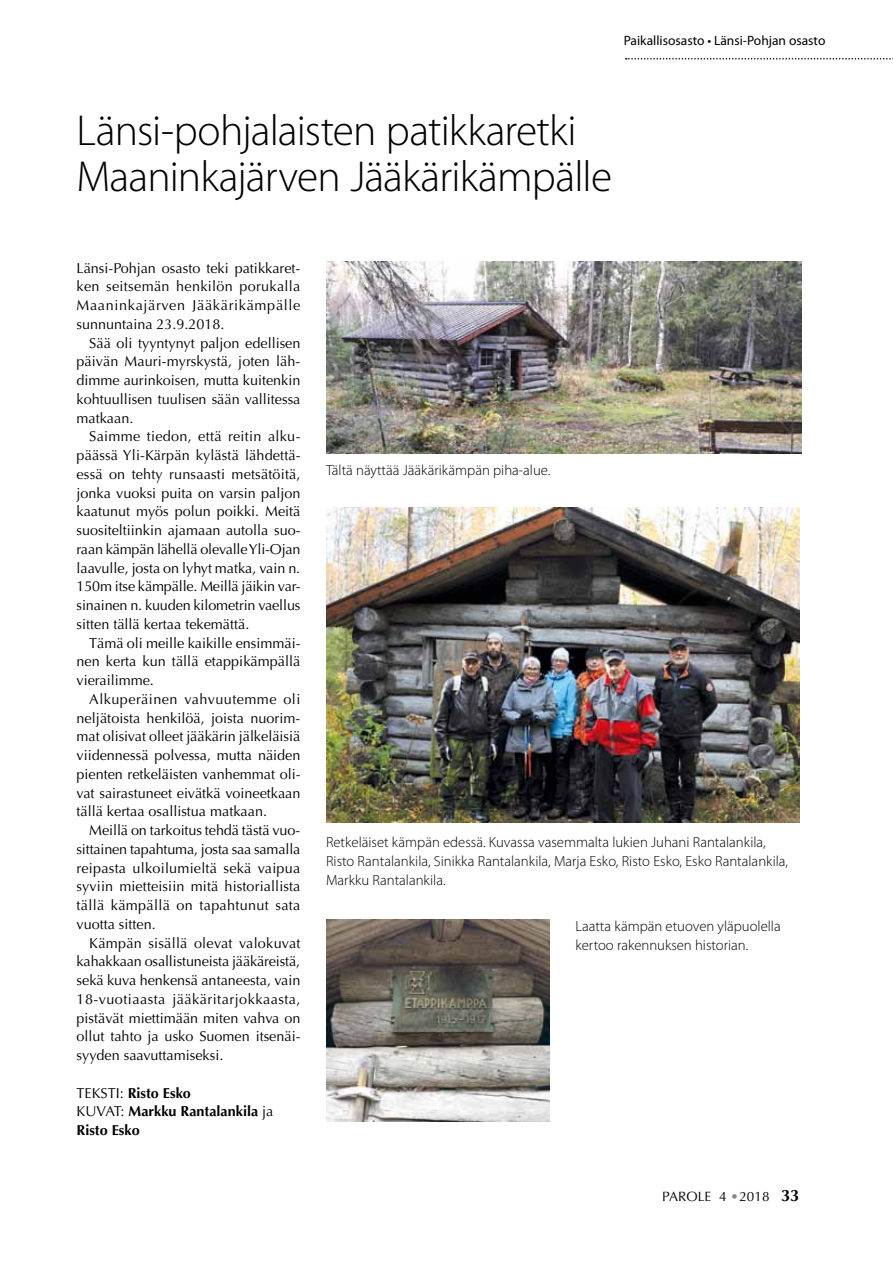
<style>
.page{position:relative;width:893px;height:1263px;background:#fff}
.page>*{position:absolute;margin:0;border:0;box-sizing:border-box;transform-origin:0 0}
.t1{font:300 43.5px/46.5px "Myriad Pro";letter-spacing:-.02em;color:#000}
.t2{font:300 14.7px/18.8px "Myriad Pro";color:#000}
.t3{font:14.4px/18.8px "Optima";color:#000;text-align:justify}
.t4{font:700 14.4px/18.8px "Optima";color:#000}
.t5{font:13.5px "Myriad Pro";color:#000}
.t6{font:13.5px "Optima";letter-spacing:.005em;color:#000}
.s1{font-weight:400}
.s2{color:#878787}
.s3{font-weight:700;font-size:16.5px}
</style>
<div class="page">
<svg style="left:626px;top:58px;width:267px;height:2px"></svg>
<img style="left:326px;top:262px;width:475px;height:192px">
<img style="left:326px;top:507px;width:473px;height:315px">
<img style="left:326px;top:920px;width:224px;height:201px">
<p class="t5" style="left:624px;top:32px;width:203px">Paikallisosasto • Länsi-Pohjan osasto</p>
<h1 class="t1" style="left:77px;top:108px;width:537px">Länsi-pohjalaisten patikkaretki<br>Maaninkajärven Jääkärikämpälle</h1>
<p class="t3" style="left:77px;top:258px;width:225px">Länsi-Pohjan osasto teki patikkaret&shy;ken seitsemän henkilön porukalla Maaninkajärven Jääkärikämpälle sunnuntaina 23.9.2018.</p>
<p class="t3" style="left:77px;top:333px;width:225px;text-indent:13px">Sää oli tyyntynyt paljon edellisen päivän Mauri-myrskystä, joten läh&shy;dimme aurinkoisen, mutta kuitenkin kohtuullisen tuulisen sään vallitessa matkaan.</p>
<p class="t3" style="left:77px;top:427px;width:226px;text-indent:13px">Saimme tiedon, että reitin alku&shy;päässä Yli-Kärpän kylästä lähdettä&shy;essä on tehty runsaasti metsätöitä, jonka vuoksi puita on varsin paljon kaatunut myös polun poikki. Meitä suositeltiinkin ajamaan autolla suo&shy;raan kämpän lähellä olevalle Yli-Ojan laavulle, josta on lyhyt matka, vain n.<br>150m itse kämpälle. Meillä jäikin var&shy;sinainen n. kuuden kilometrin vaellus sitten tällä kertaa tekemättä.</p>
<p class="t3" style="left:77px;top:633px;width:225px;text-indent:13px">Tämä oli meille kaikille ensimmäi&shy;nen kerta kun tällä etappikämpällä vierailimme.</p>
<p class="t3" style="left:77px;top:690px;width:225px;text-indent:13px">Alkuperäinen vahvuutemme oli neljätoista henkilöä, joista nuorim&shy;mat olisivat olleet jääkärin jälkeläisiä viidennessä polvessa, mutta näiden pienten retkeläisten vanhemmat oli&shy;vat sairastuneet eivätkä voineetkaan tällä kertaa osallistua matkaan.</p>
<p class="t3" style="left:77px;top:821px;width:225px;text-indent:13px">Meillä on tarkoitus tehdä tästä vuo&shy;sittainen tapahtuma, josta saa samalla reipasta ulkoilumieltä sekä vaipua syviin mietteisiin mitä historiallista tällä kämpällä on tapahtunut sata vuotta sitten.</p>
<p class="t3" style="left:77px;top:933px;width:226px;text-indent:13px">Kämpän sisällä olevat valokuvat kahakkaan osallistuneista jääkäreistä, sekä kuva henkensä antaneesta, vain 18-vuotiaasta jääkäritarjokkaasta, pistävät miettimään miten vahva on ollut tahto ja usko Suomen itsenäi&shy;syyden saavuttamiseksi.</p>
<p class="t3" style="left:77px;top:1083px;width:16px">Teksti</p>
<p class="t4" style="left:120px;top:1083px;width:73px"><span class="s1">:</span> Risto Esko</p>
<p class="t3" style="left:77px;top:1102px;width:19px">Kuvat</p>
<p class="t4" style="left:77px;top:1102px;width:198px;text-indent:44px"><span class="s1">:</span> Markku Rantalankila <span class="s1">ja<br></span>Risto Esko</p>
<p class="t2" style="left:326px;top:461px;width:226px">Tältä näyttää Jääkärikämpän piha-alue.</p>
<p class="t2" style="left:326px;top:833px;width:464px">Retkeläiset kämpän edessä. Kuvassa vasemmalta lukien Juhani Rantalankila,<br>Risto Rantalankila, Sinikka Rantalankila, Marja Esko, Risto Esko, Esko Rantalankila,<br>Markku Rantalankila.</p>
<p class="t2" style="left:575px;top:917px;width:207px">Laatta kämpän etuoven yläpuolella kertoo rakennuksen historian.</p>
<p class="t6" style="left:662px;top:1189px;width:139px">PAROLE 4 <span class="s2">•</span> 2018 <span class="s3">33</span></p>
</div>
